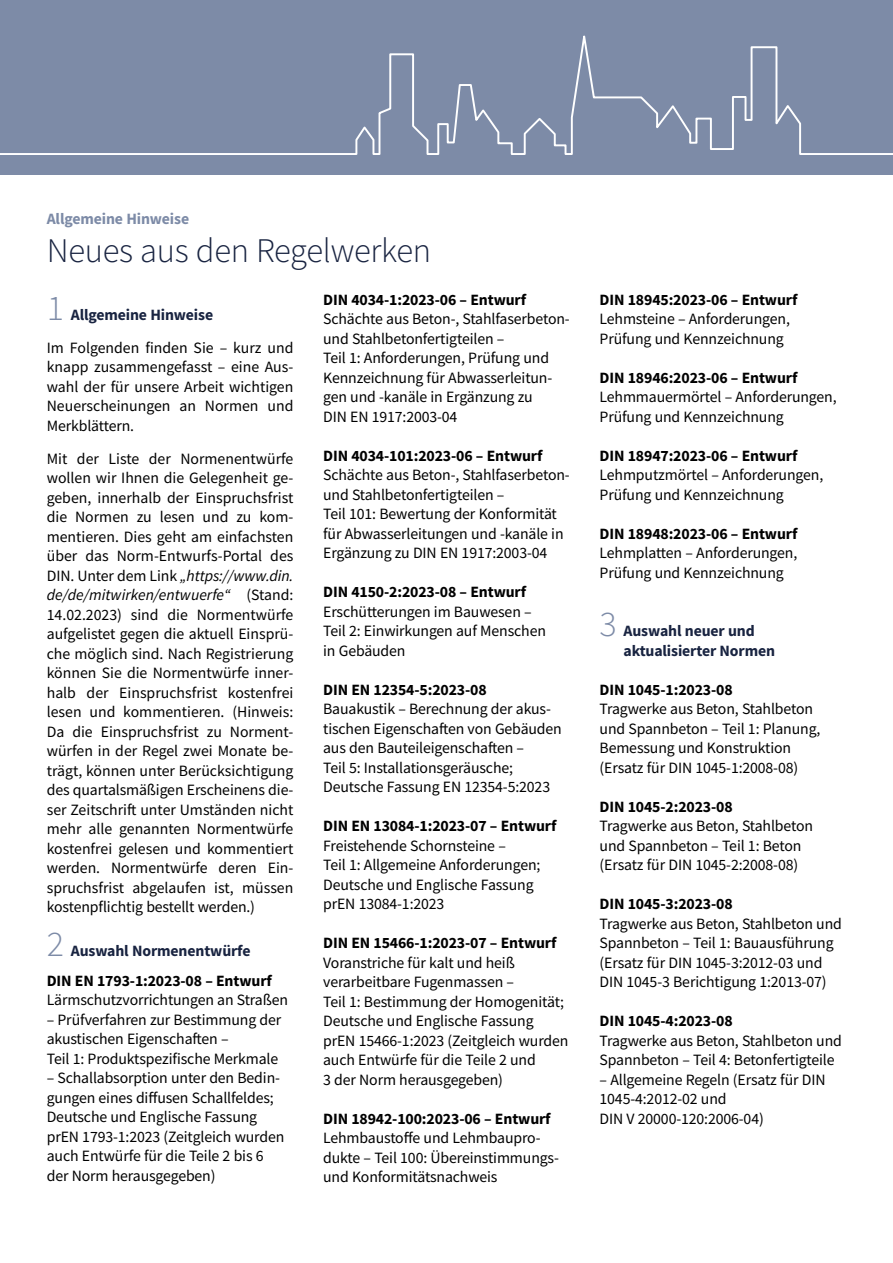
<style>
.page{position:relative;width:893px;height:1263px;background:#fff}
.page>*{position:absolute;margin:0;border:0;box-sizing:border-box;transform-origin:0 0}
.t1{font:300 36px "Source Sans Pro";color:#7d8ba7}
.t2{font:300 34.5px "Source Sans Pro";letter-spacing:-.01em;color:#192441}
.t3{font:15.75px/19.5px "Source Sans Pro";letter-spacing:-.01em;color:#000}
.t4{font:700 15.75px "Source Sans Pro";letter-spacing:-.01em;color:#000}
.t5{font:700 15.75px/19.5px "Source Sans Pro";letter-spacing:-.01em;color:#192441}
.t6{font:700 15.75px "Source Sans Pro";letter-spacing:-.01em;color:#7d8ba7}
.s1{font-style:italic}
</style>
<div class="page">
<div style="left:0;top:0;width:893px;height:174px;background:#7d8ba7"></div>
<svg style="left:0;top:35px;width:893px;height:120px"></svg>
<p class="t6" style="left:47px;top:208px;width:144px">Allgemeine Hinweise</p>
<h2 class="t2" style="left:47px;top:229px;width:386px">Neues aus den Regelwerken</h2>
<h1 class="t1" style="left:47px;top:286px;width:19px">1</h1>
<p class="t5" style="left:71px;top:305px;width:144px">Allgemeine Hinweise</p>
<p class="t3" style="left:47px;top:338px;width:248px;text-align:justify">Im Folgenden finden Sie – kurz und knapp zusammengefasst – eine Aus&shy;wahl der für unsere Arbeit wichtigen Neuerscheinungen an Normen und Merkblättern.</p>
<p class="t3" style="left:47px;top:449px;width:248px;text-align:justify">Mit der Liste der Normenentwürfe wollen wir Ihnen die Gelegenheit ge&shy;geben, innerhalb der Einspruchsfrist die Normen zu lesen und zu kom&shy;mentieren. Dies geht am einfachsten über das Norm-Entwurfs-Portal des DIN. Unter dem Link <span class="s1">„https://www.din. de/de/mitwirken/entwuerfe“</span> (Stand:<br>14.02.2023) sind die Normentwürfe aufgelistet gegen die aktuell Einsprü&shy;che möglich sind. Nach Registrierung können Sie die Normentwürfe inner&shy;halb der Einspruchsfrist kostenfrei lesen und kommentieren. (Hinweis:<br>Da die Einspruchsfrist zu Norment&shy;würfen in der Regel zwei Monate be&shy;trägt, können unter Berücksichtigung des quartalsmäßigen Erscheinens die&shy;ser Zeitschrift unter Umständen nicht mehr alle genannten Normentwürfe kostenfrei gelesen und kommentiert werden. Normentwürfe deren Ein&shy;spruchsfrist abgelaufen ist, müssen kostenpflichtig bestellt werden.)</p>
<h1 class="t1" style="left:47px;top:922px;width:19px">2</h1>
<p class="t5" style="left:71px;top:941px;width:181px">Auswahl Normenentwürfe</p>
<p class="t4" style="left:47px;top:970px;width:227px">DIN EN 1793-1:2023-08 – Entwurf</p>
<p class="t3" style="left:47px;top:990px;width:243px">Lärmschutzvorrichtungen an Straßen</p>
<p class="t3" style="left:47px;top:1010px;width:236px">– Prüfverfahren zur Bestimmung der akustischen Eigenschaften –<br>Teil 1: Produktspezifische Merkmale</p>
<p class="t3" style="left:47px;top:1068px;width:239px">– Schallabsorption unter den Bedin&shy;gungen eines diffusen Schallfeldes; Deutsche und Englische Fassung prEN 1793-1:2023 (Zeitgleich wurden auch Entwürfe für die Teile 2 bis 6 der Norm herausgegeben)</p>
<p class="t4" style="left:323px;top:289px;width:204px">DIN 4034-1:2023-06 – Entwurf</p>
<p class="t3" style="left:323px;top:309px;width:248px">Schächte aus Beton-, Stahlfaserbeton&shy;und Stahlbetonfertigteilen –<br>Teil 1: Anforderungen, Prüfung und<br>Kennzeichnung für Abwasserleitun&shy;gen und -kanäle in Ergänzung zu<br>DIN EN 1917:2003-04</p>
<p class="t4" style="left:323px;top:445px;width:221px">DIN 4034-101:2023-06 – Entwurf</p>
<p class="t3" style="left:323px;top:465px;width:248px">Schächte aus Beton-, Stahlfaserbeton&shy;und Stahlbetonfertigteilen –<br>Teil 101: Bewertung der Konformität für Abwasserleitungen und -kanäle in Ergänzung zu DIN EN 1917:2003-04</p>
<p class="t4" style="left:323px;top:581px;width:204px">DIN 4150-2:2023-08 – Entwurf</p>
<p class="t3" style="left:323px;top:601px;width:224px">Erschütterungen im Bauwesen –<br>Teil 2: Einwirkungen auf Menschen in Gebäuden</p>
<p class="t4" style="left:323px;top:679px;width:165px">DIN EN 12354-5:2023-08</p>
<p class="t3" style="left:323px;top:699px;width:240px">Bauakustik – Berechnung der akus&shy;tischen Eigenschaften von Gebäuden aus den Bauteileigenschaften –<br>Teil 5: Installationsgeräusche; Deutsche Fassung EN 12354-5:2023</p>
<p class="t4" style="left:323px;top:815px;width:235px">DIN EN 13084-1:2023-07 – Entwurf</p>
<p class="t3" style="left:323px;top:835px;width:219px">Freistehende Schornsteine –<br>Teil 1: Allgemeine Anforderungen;<br>Deutsche und Englische Fassung prEN 13084-1:2023</p>
<p class="t4" style="left:323px;top:932px;width:235px">DIN EN 15466-1:2023-07 – Entwurf</p>
<p class="t3" style="left:323px;top:952px;width:247px">Voranstriche für kalt und heiß verarbeitbare Fugenmassen –<br>Teil 1: Bestimmung der Homogenität;<br>Deutsche und Englische Fassung prEN 15466-1:2023 (Zeitgleich wurden auch Entwürfe für die Teile 2 und<br>3 der Norm herausgegeben)</p>
<p class="t4" style="left:323px;top:1108px;width:229px">DIN 18942-100:2023-06 – Entwurf</p>
<p class="t3" style="left:323px;top:1128px;width:237px">Lehmbaustoffe und Lehmbaupro&shy;dukte – Teil 100: Übereinstimmungs&shy;und Konformitätsnachweis</p>
<p class="t4" style="left:600px;top:289px;width:199px">DIN 18945:2023-06 – Entwurf</p>
<p class="t3" style="left:600px;top:309px;width:192px">Lehmsteine – Anforderungen,<br>Prüfung und Kennzeichnung</p>
<p class="t4" style="left:600px;top:367px;width:199px">DIN 18946:2023-06 – Entwurf</p>
<p class="t3" style="left:600px;top:387px;width:239px">Lehmmauermörtel – Anforderungen,<br>Prüfung und Kennzeichnung</p>
<p class="t4" style="left:600px;top:445px;width:199px">DIN 18947:2023-06 – Entwurf</p>
<p class="t3" style="left:600px;top:465px;width:225px">Lehmputzmörtel – Anforderungen,<br>Prüfung und Kennzeichnung</p>
<p class="t4" style="left:600px;top:523px;width:199px">DIN 18948:2023-06 – Entwurf</p>
<p class="t3" style="left:600px;top:543px;width:199px">Lehmplatten – Anforderungen,<br>Prüfung und Kennzeichnung</p>
<h1 class="t1" style="left:600px;top:602px;width:19px">3</h1>
<p class="t5" style="left:624px;top:621px;width:153px">Auswahl neuer und aktualisierter Normen</p>
<p class="t4" style="left:600px;top:679px;width:135px">DIN 1045-1:2023-08</p>
<p class="t3" style="left:600px;top:699px;width:222px">Tragwerke aus Beton, Stahlbeton und Spannbeton – Teil 1: Planung,<br>Bemessung und Konstruktion (Ersatz für DIN 1045-1:2008-08)</p>
<p class="t4" style="left:600px;top:796px;width:135px">DIN 1045-2:2023-08</p>
<p class="t3" style="left:600px;top:816px;width:215px">Tragwerke aus Beton, Stahlbeton und Spannbeton – Teil 1: Beton (Ersatz für DIN 1045-2:2008-08)</p>
<p class="t4" style="left:600px;top:893px;width:135px">DIN 1045-3:2023-08</p>
<p class="t3" style="left:600px;top:913px;width:244px">Tragwerke aus Beton, Stahlbeton und Spannbeton – Teil 1: Bauausführung (Ersatz für DIN 1045-3:2012-03 und DIN 1045-3 Berichtigung 1:2013-07)</p>
<p class="t4" style="left:600px;top:1010px;width:135px">DIN 1045-4:2023-08</p>
<p class="t3" style="left:600px;top:1030px;width:244px">Tragwerke aus Beton, Stahlbeton und<br>Spannbeton – Teil 4: Betonfertigteile</p>
<p class="t3" style="left:600px;top:1069px;width:227px">– Allgemeine Regeln (Ersatz für DIN<br>1045-4:2012-02 und<br>DIN V 20000-120:2006-04)</p>
</div>
